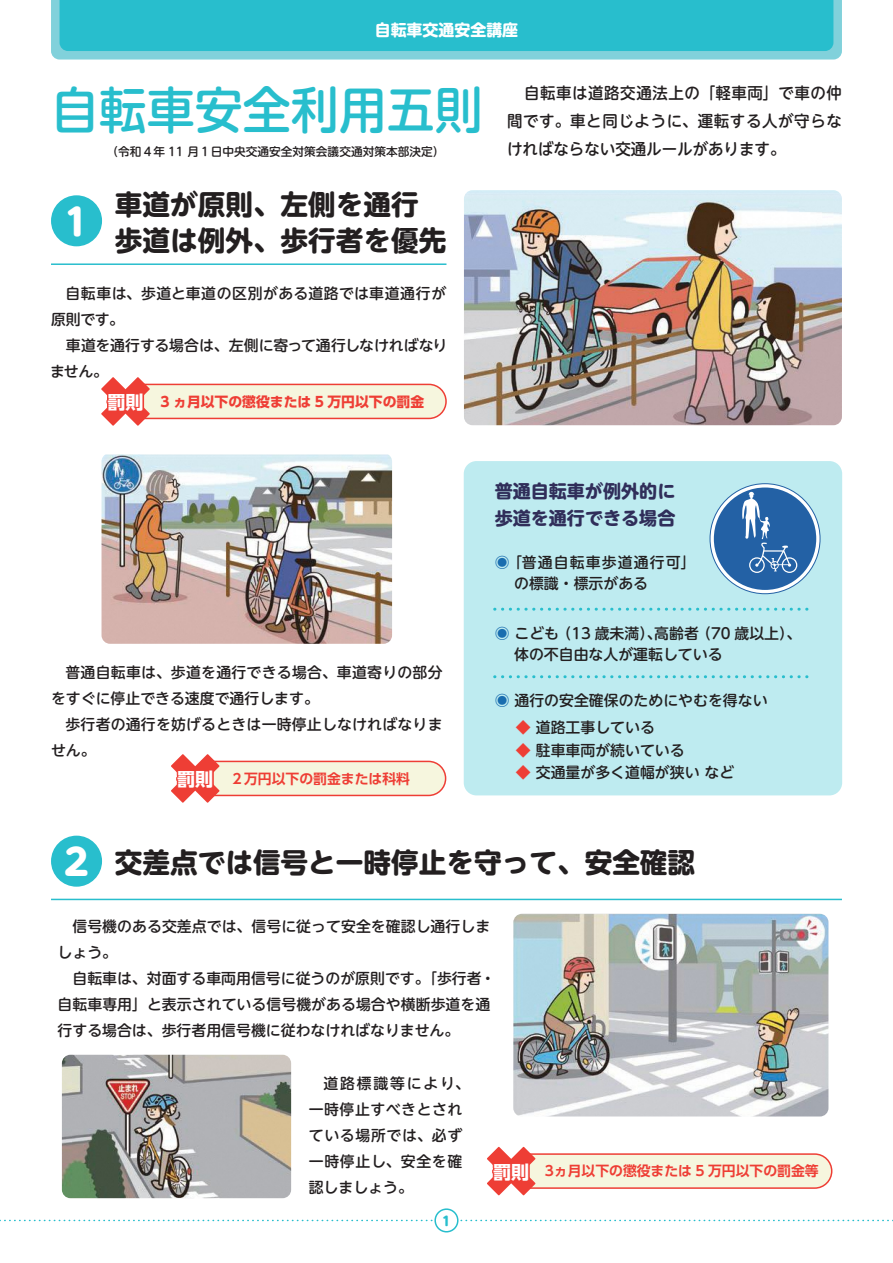
<style>
.page{position:relative;width:893px;height:1263px;background:#fff}
.page>*{position:absolute;margin:0;border:0;box-sizing:border-box;transform-origin:0 0}
.t1{font:500 49.95px "UD Shin M Go Pr 6 N";color:#28becd;scale:.96 1}
.t2{font:800 36.15px "UD Shin M Go Pr 6 N";color:#fff}
.t3{font:700 27.6px/36px "UD Shin M Go Pr 6 N";color:#231f20}
.t4{font:700 18px/27px "UD Shin M Go Pr 6 N";color:#302e5a}
.t5{font:500 15.9px/27.9px "UD Shin M Go Pr 6 N";letter-spacing:.035em;color:#231f20;text-align:justify}
.t6{font:700 15.9px "UD Shin M Go Pr 6 N";color:#fff}
.t7{font:500 14.85px/26.1px "UD Shin M Go Pr 6 N";color:#231f20}
.t8{font:500 14.85px/26.1px "UD Shin M Go Pr 6 N";letter-spacing:.045em;color:#231f20}
.t9{font:500 14.85px/26.1px "UD Shin M Go Pr 6 N";letter-spacing:.035em;color:#231f20}
.t10{font:500 14.85px/21px "UD Shin M Go Pr 6 N";letter-spacing:.075em;color:#231f20}
.t11{font:700 13.8px "UD Shin Go Pr 6 N De";color:#ee3e35}
.t12{font:700 13.8px "UD Shin Go Pr 6 N";color:#ee3e35}
.t13{font:800 12.75px "UD Shin M Go Pr 6 N";color:#28becd}
.t14{font:500 11.7px "UD Shin M Go Pr 6 N";color:#231f20}
.s1{font-size:18px;color:#fff}
.s2{font-family:"UD Shin Go Pr 6 N";font-size:18px;color:#fff}
.s3{color:#196daf}
.s4{color:#ee3e35}
.s5{font-weight:800;font-size:36.15px;color:#fff}
</style>
<div class="page">
<svg style="left:0;top:1220px;width:893px;height:1px"></svg>
<div style="left:435px;top:1209px;width:23px;height:23px;background:#fff;border-radius:50%"></div>
<div style="left:434px;top:1208px;width:24px;height:24px;border:2px solid #28becd;border-radius:50%"></div>
<svg style="left:51px;top:0;width:791px;height:60px;background:#86d3dc"></svg>
<div style="left:60px;top:0;width:773px;height:51px;background:#28becd"></div>
<img style="left:102px;top:454px;width:290px;height:190px">
<img style="left:62px;top:1055px;width:229px;height:143px">
<div style="left:464px;top:461px;width:378px;height:334px;background:#beebf0;border-radius:13px"></div>
<div style="left:51px;top:836px;width:51px;height:51px;background:#28becd;border-radius:50%"></div>
<hr style="left:51px;top:899px;width:791px;height:1px;background:#28becd">
<img style="left:513px;top:914px;width:315px;height:202px">
<svg style="left:101px;top:377px;width:49px;height:49px"></svg>
<svg style="left:105px;top:383px;width:342px;height:37px;background:#f4d4c0"></svg>
<svg style="left:487px;top:1147px;width:48px;height:48px"></svg>
<svg style="left:491px;top:1152px;width:342px;height:37px;background:#f4d4c0"></svg>
<svg style="left:171px;top:754px;width:49px;height:49px"></svg>
<svg style="left:175px;top:760px;width:272px;height:37px;background:#f4cfbb"></svg>
<svg style="left:710px;top:484px;width:110px;height:110px"></svg>
<div style="left:714px;top:487px;width:102px;height:103px;background:#2361a5;border-radius:50%"></div>
<svg style="left:742px;top:492px;width:55px;height:81px"></svg>
<img style="left:464px;top:190px;width:378px;height:235px">
<div style="left:51px;top:195px;width:51px;height:51px;background:#28becd;border-radius:50%"></div>
<hr style="left:51px;top:263px;width:395px;height:2px;background:#28becd">
<svg style="left:495px;top:608px;width:314px;height:3px"></svg>
<svg style="left:495px;top:675px;width:314px;height:3px"></svg>
<p class="t6" style="left:375px;top:16px;width:145px">自転車交通安全講座</p>
<h1 class="t1" style="left:51px;top:68px;width:451px">自転車安全利用五則</h1>
<h2 class="t2" style="left:65px;top:190px;width:25px">1</h2>
<p class="t14" style="left:107px;top:142px;width:339px">（令和４年 11 月１日中央交通安全対策会議交通対策本部決定）</p>
<h3 class="t3" style="left:115px;top:184px;width:333px">車道が原則、左側を通行　歩道は例外、歩行者を優先</h3>
<p class="t9" style="left:51px;top:279px;width:397px;text-indent:15px">自転車は、歩道と車道の区別がある道路では車道通行が原則です。</p>
<p class="t7" style="left:50px;top:331px;width:399px;text-indent:16px">車道を通行する場合は、左側に寄って通行しなければなりません。</p>
<p class="t12" style="left:107px;top:390px;width:318px"><span class="s1">罰則</span> 3 ヵ月以下の懲役または 5 万円以下の罰金</p>
<p class="t5" style="left:507px;top:78px;width:336px;text-indent:17px">自転車は道路交通法上の「軽車両」で車の仲間です。車と同じように、運転する人が守らなければならない交通ルールがあります。</p>
<p class="t7" style="left:51px;top:658px;width:393px;text-indent:14px">普通自転車は、歩道を通行できる場合、車道寄りの部分をすぐに停止できる速度で通行します。</p>
<p class="t7" style="left:51px;top:710px;width:393px;text-indent:14px">歩行者の通行を妨げるときは一時停止しなければなりません。</p>
<p class="t11" style="left:177px;top:767px;width:234px"><span class="s2">罰則</span> ２万円以下の罰金または科料</p>
<p class="t4" style="left:495px;top:477px;width:182px">普通自転車が例外的に歩道を通行できる場合</p>
<p class="t10" style="left:514px;top:551px;width:183px;text-indent:-19px"><span class="s3">◉</span> 「普通自転車歩道通行可」の標識・標示がある</p>
<p class="t7" style="left:514px;top:622px;width:289px;line-height:21px;text-indent:-19px"><span class="s3">◉</span> こども（13 歳未満）、高齢者（70 歳以上）、体の不自由な人が運転している</p>
<p class="t7" style="left:495px;top:687px;width:274px"><span class="s3">◉</span> 通行の安全確保のためにやむを得ない</p>
<p class="t7" style="left:516px;top:713px;width:140px"><span class="s4">◆</span> 道路工事している</p>
<p class="t7" style="left:516px;top:736px;width:170px"><span class="s4">◆</span> 駐車車両が続いている</p>
<p class="t7" style="left:516px;top:758px;width:220px"><span class="s4">◆</span> 交通量が多く道幅が狭い など</p>
<h3 class="t3" style="left:65px;top:843px;width:632px"><span class="s5">2</span> 交差点では信号と一時停止を守って、安全確認</h3>
<p class="t7" style="left:58px;top:912px;width:434px;text-indent:15px">信号機のある交差点では、信号に従って安全を確認し通行しましょう。</p>
<p class="t7" style="left:58px;top:964px;width:439px;text-indent:15px">自転車は、対面する車両用信号に従うのが原則です。「歩行者・自転車専用」と表示されている信号機がある場合や横断歩道を通行する場合は、歩行者用信号機に従わなければなりません。</p>
<p class="t8" style="left:309px;top:1069px;width:163px;text-indent:15px">道路標識等により、一時停止すべきとされている場所では、必ず一時停止し、安全を確認しましょう。</p>
<p class="t11" style="left:493px;top:1159px;width:327px"><span class="s2">罰則</span> 3ヵ月以下の懲役または 5 万円以下の罰金等</p>
<p class="t13" style="left:442px;top:1210px;width:10px">1</p>
</div>
